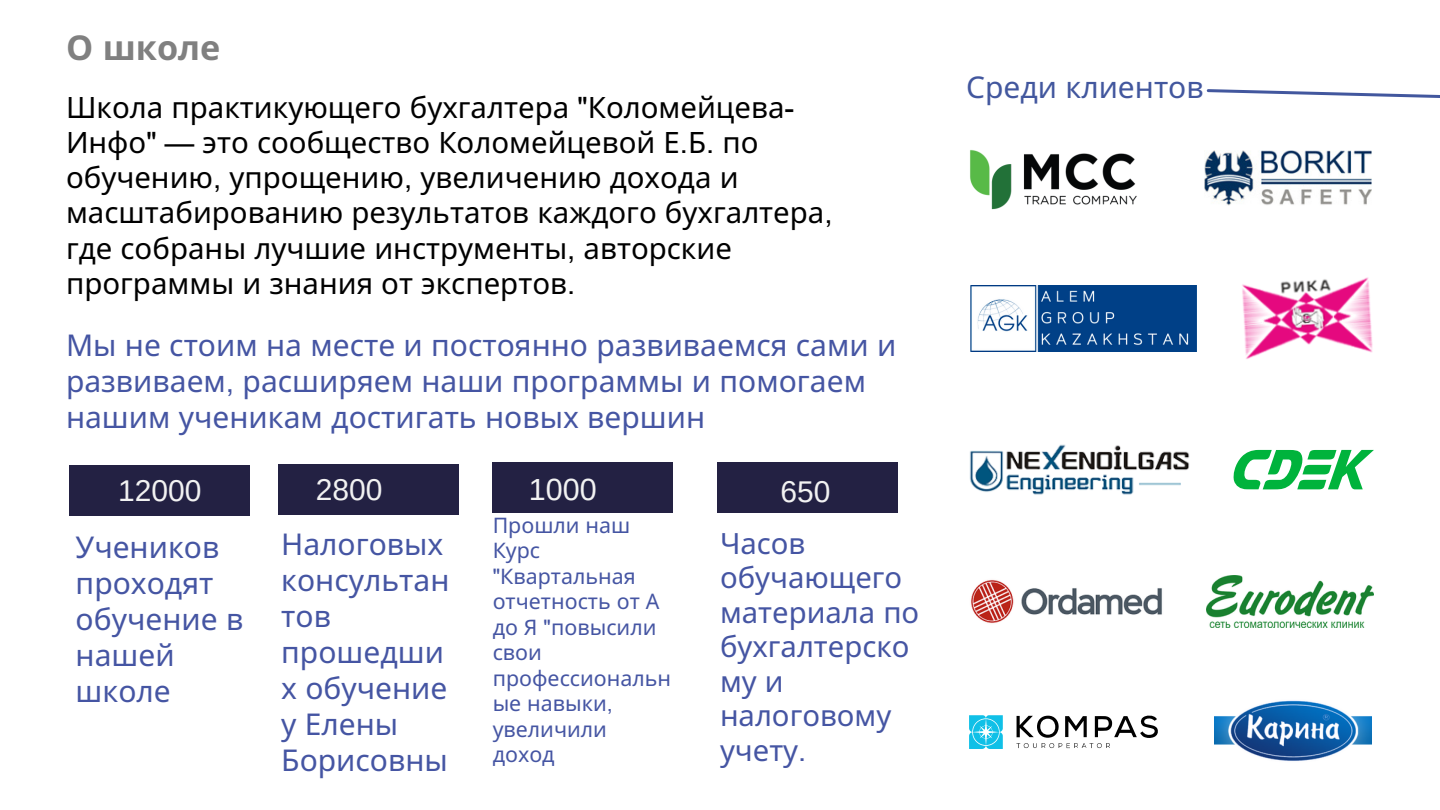
<style>
.page{position:relative;width:1440px;height:810px;background:#fff}
.page>*{position:absolute;margin:0;border:0;box-sizing:border-box;transform-origin:0 0}
.t1{font:700 34.2px "Noto Sans";color:#808080}
.t2{font:30.5px "Arimo";color:#f2f2f2}
.t3{font:30px/36px "Noto Sans";color:#4555a3}
.t4{font:30px "Noto Sans";color:#42579e}
.t5{font:30px "Arimo";color:#f2f2f2}
.t6{font:29.4px/35.2px "Noto Sans";color:#000}
.t7{font:29.3px/34.5px "Noto Sans";color:#4555a3}
.t8{font:21.4px/25.5px "Noto Sans";color:#4555a3}
.s1{font-family:"Arial MT Pro"}
</style>
<div class="page">
<img style="left:1215px;top:700px;width:157px;height:61px">
<svg style="left:1016px;top:715px;width:142px;height:33px"></svg>
<svg style="left:969px;top:715px;width:34px;height:34px"></svg>
<svg style="left:1233px;top:450px;width:141px;height:39px"></svg>
<img style="left:969px;top:444px;width:221px;height:51px">
<img style="left:1205px;top:151px;width:166px;height:55px">
<img style="left:970px;top:150px;width:167px;height:60px">
<img style="left:1242px;top:277px;width:131px;height:82px">
<img style="left:971px;top:285px;width:226px;height:66px">
<img style="left:971px;top:579px;width:191px;height:44px">
<img style="left:1207px;top:575px;width:166px;height:53px">
<svg style="left:1206px;top:89px;width:234px;height:9px"></svg>
<div style="left:69px;top:465px;width:181px;height:51px;background:#232143"></div>
<div style="left:279px;top:465px;width:180px;height:50px;background:#232143"></div>
<div style="left:493px;top:463px;width:180px;height:50px;background:#232143"></div>
<div style="left:718px;top:463px;width:180px;height:50px;background:#232143"></div>
<p class="t1" style="left:66px;top:23px;width:156px">О школе</p>
<p class="t6" style="left:66px;top:89px;width:768px">Школа практикующего бухгалтера <span class="s1">"</span>Коломейцева<span class="s1">-</span>Инфо<span class="s1">" —</span> это сообщество Коломейцевой Е<span class="s1">.</span>Б<span class="s1">.</span> по обучению<span class="s1">,</span> упрощению<span class="s1">,</span> увеличению дохода и масштабированию результатов каждого бухгалтера<span class="s1">, </span>где собраны лучшие инструменты<span class="s1">,</span> авторские программы и знания от экспертов<span class="s1">.</span></p>
<p class="t3" style="left:66px;top:326px;width:832px">Мы не стоим на месте и постоянно развиваемся сами и развиваем<span class="s1">,</span> расширяем наши программы и помогаем нашим ученикам достигать новых вершин</p>
<p class="t5" style="left:316px;top:473px;width:68px">2800</p>
<p class="t2" style="left:529px;top:473px;width:69px">1000</p>
<p class="t5" style="left:781px;top:475px;width:52px">650</p>
<p class="t7" style="left:720px;top:525px;width:201px">Часов обучающего материала по бухгалтерско му и налоговому учету<span class="s1">.</span></p>
<p class="t5" style="left:118px;top:474px;width:85px">12000</p>
<p class="t3" style="left:76px;top:528px;width:169px">Учеников проходят обучение в нашей школе</p>
<p class="t3" style="left:281px;top:525px;width:170px">Налоговых консультан тов прошедши х обучение у Елены<br>Борисовны</p>
<p class="t8" style="left:493px;top:512px;width:139px">Прошли наш</p>
<p class="t8" style="left:493px;top:537px;width:180px">Курс <span class="s1">"</span>Квартальная отчетность от А до Я <span class="s1">"</span>повысили свои профессиональн ые навыки<span class="s1">, </span>увеличили доход</p>
<p class="t4" style="left:966px;top:66px;width:239px">Среди клиентов</p>
</div>
